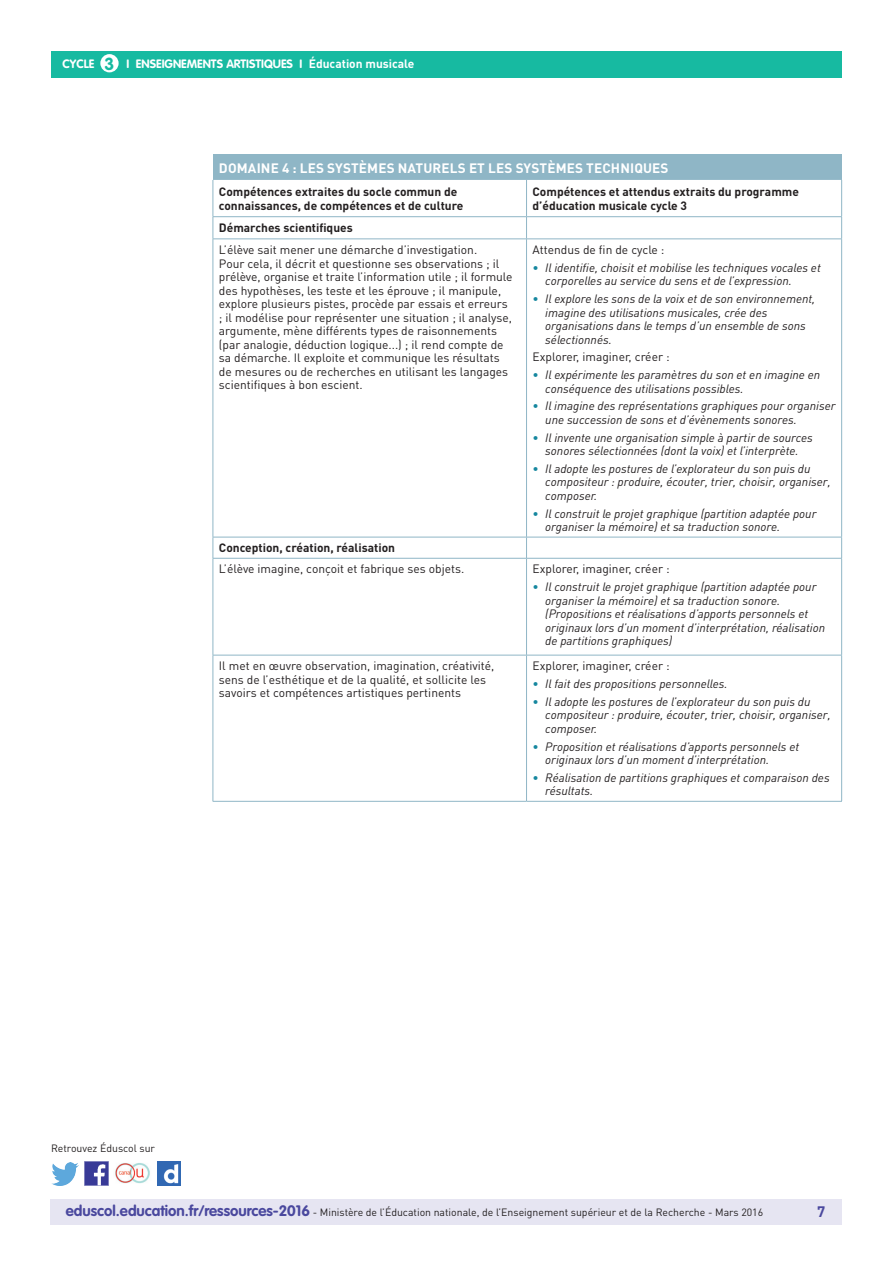
<style>
.page{position:relative;width:893px;height:1263px;background:#fff}
.page>*{position:absolute;margin:0;border:0;box-sizing:border-box;transform-origin:0 0}
.t1{font:700 15px "DIN Pro";color:#4a489e}
.t2{font:700 13.5px "DIN Pro";letter-spacing:.01em;color:#fff}
.t3{font:italic 12px/13.5px "DIN Pro";color:#231f20}
.t4{font:12px/13.5px "DIN Pro";color:#231f20}
.t5{font:700 12px/13.5px "DIN Pro";color:#231f20}
.t6{font:700 12px "VAG Rounded Std";color:#fff}
.t7{font:10.5px "DIN Pro";color:#231f20}
.s1{font-size:17.25px;color:#17baa1}
.s2{font-family:"DIN Pro"}
.s3{font-style:normal;color:#16879f}
.s4{font-family:"VAG Rounded Std";font-weight:700;font-size:15px;color:#4a489e}
</style>
<div class="page">
<div style="left:50px;top:1199px;width:791px;height:26px;background:#e6e5f2"></div>
<div style="left:51px;top:51px;width:791px;height:27px;background:#17baa1"></div>
<div style="left:100px;top:54px;width:19px;height:18px;background:#fff;border-radius:50%"></div>
<img style="left:85px;top:1162px;width:23px;height:23px">
<img style="left:51px;top:1163px;width:28px;height:22px">
<img style="left:158px;top:1162px;width:22px;height:23px">
<img style="left:115px;top:1163px;width:35px;height:21px">
<div style="left:213px;top:155px;width:629px;height:25px;background:#8fb6c6"></div>
<svg style="left:213px;top:180px;width:629px;height:59px"></svg>
<hr style="left:213px;top:239px;width:313px;height:1px;background:#8fb6c6">
<hr style="left:213px;top:239px;width:1px;height:298px;background:#8fb6c6">
<hr style="left:526px;top:239px;width:316px;height:1px;background:#8fb6c6">
<hr style="left:526px;top:239px;width:1px;height:298px;background:#8fb6c6">
<hr style="left:841px;top:239px;width:1px;height:298px;background:#8fb6c6">
<hr style="left:213px;top:537px;width:313px;height:1px;background:#8fb6c6">
<svg style="left:213px;top:537px;width:1px;height:21px"></svg>
<hr style="left:526px;top:537px;width:316px;height:1px;background:#8fb6c6">
<svg style="left:526px;top:537px;width:1px;height:21px"></svg>
<svg style="left:841px;top:537px;width:1px;height:21px"></svg>
<hr style="left:213px;top:558px;width:313px;height:1px;background:#8fb6c6">
<hr style="left:213px;top:558px;width:1px;height:97px;background:#8fb6c6">
<hr style="left:526px;top:558px;width:316px;height:1px;background:#8fb6c6">
<hr style="left:526px;top:558px;width:1px;height:97px;background:#8fb6c6">
<hr style="left:841px;top:558px;width:1px;height:97px;background:#8fb6c6">
<hr style="left:213px;top:655px;width:313px;height:1px;background:#8fb6c6">
<hr style="left:213px;top:655px;width:1px;height:146px;background:#8fb6c6">
<hr style="left:526px;top:655px;width:316px;height:1px;background:#8fb6c6">
<hr style="left:526px;top:655px;width:1px;height:146px;background:#8fb6c6">
<hr style="left:841px;top:655px;width:1px;height:146px;background:#8fb6c6">
<hr style="left:213px;top:801px;width:313px;height:1px;background:#8fb6c6">
<hr style="left:526px;top:801px;width:316px;height:1px;background:#8fb6c6">
<p class="t6" style="left:63px;top:57px;width:353px">CYCLE <span class="s1">3</span> I Enseignements artistiques I <span class="s2">Éducation musicale</span></p>
<p class="t2" style="left:219px;top:159px;width:214px">Domai ne 4 : Les systèmes naturel</p>
<p class="t2" style="left:458px;top:159px;width:212px">s et les systèmes techniques</p>
<p class="t5" style="left:219px;top:185px;width:246px">Compétences extraites du socle commun de connaissances, de compétences et de culture</p>
<p class="t5" style="left:532px;top:185px;width:268px">Compétences et attendus extraits du programme d’éducation musicale cycle 3</p>
<p class="t5" style="left:219px;top:220px;width:135px">Démarches scientifiques</p>
<p class="t4" style="left:219px;top:243px;width:295px">L’élève sait mener une démarche d’investigation.<br>Pour cela, il décrit et questionne ses observations ; il prélève, organise et traite l’information utile ; il formule des hypothèses, les teste et les éprouve ; il manipule, explore plusieurs pistes, procède par essais et erreurs ; il modélise pour représenter une situation ; il analyse, argumente, mène différents types de raisonnements (par analogie, déduction logique...) ; il rend compte de sa démarche. Il exploite et communique les résultats de mesures ou de recherches en utilisant les langages scientifiques à bon escient.</p>
<p class="t4" style="left:532px;top:243px;width:133px">Attendus de fin de cycle :</p>
<p class="t3" style="left:545px;top:260px;width:277px;text-indent:-13px"><span class="s3">•</span> Il identifie, choisit et mobilise les techniques vocales et corporelles au service du sens et de l’expression.</p>
<p class="t3" style="left:545px;top:292px;width:271px;text-indent:-13px"><span class="s3">•</span> Il explore les sons de la voix et de son environnement, imagine des utilisations musicales, crée des organisations dans le temps d’un ensemble de sons sélectionnés.</p>
<p class="t4" style="left:532px;top:350px;width:139px">Explorer, imaginer, créer :</p>
<p class="t3" style="left:545px;top:368px;width:277px;text-indent:-13px"><span class="s3">•</span> Il expérimente les paramètres du son et en imagine en conséquence des utilisations possibles.</p>
<p class="t3" style="left:545px;top:399px;width:292px;text-indent:-13px"><span class="s3">•</span> Il imagine des représentations graphiques pour organiser une succession de sons et d’évènements sonores.</p>
<p class="t3" style="left:532px;top:430px;width:282px;text-align:center"><span class="s3">•</span> Il invente une organisation simple à partir de sources sonores sélectionnées (dont la voix) et l’interprète.</p>
<p class="t3" style="left:545px;top:461px;width:287px;text-indent:-13px"><span class="s3">•</span> Il adopte les postures de l’explorateur du son puis du compositeur : produire, écouter, trier, choisir, organiser, composer.</p>
<p class="t3" style="left:545px;top:506px;width:273px;text-indent:-13px"><span class="s3">•</span> Il construit le projet graphique (partition adaptée pour organiser la mémoire) et sa traduction sonore.</p>
<p class="t5" style="left:219px;top:541px;width:178px">Conception, création, réalisation</p>
<p class="t4" style="left:219px;top:562px;width:247px">L’élève imagine, conçoit et fabrique ses objets.</p>
<p class="t4" style="left:532px;top:562px;width:139px">Explorer, imaginer, créer :</p>
<p class="t3" style="left:545px;top:580px;width:281px;text-indent:-13px"><span class="s3">•</span> Il construit le projet graphique (partition adaptée pour organiser la mémoire) et sa traduction sonore. (Propositions et réalisations d’apports personnels et originaux lors d’un moment d’interprétation, réalisation de partitions graphiques)</p>
<p class="t4" style="left:219px;top:659px;width:277px">Il met en œuvre observation, imagination, créativité, sens de l’esthétique et de la qualité, et sollicite les savoirs et compétences artistiques pertinents</p>
<p class="t4" style="left:532px;top:659px;width:139px">Explorer, imaginer, créer :</p>
<p class="t3" style="left:532px;top:677px;width:197px"><span class="s3">•</span> Il fait des propositions personnelles.</p>
<p class="t3" style="left:545px;top:694px;width:287px;text-indent:-13px"><span class="s3">•</span> Il adopte les postures de l’explorateur du son puis du compositeur : produire, écouter, trier, choisir, organiser, composer.</p>
<p class="t3" style="left:545px;top:739px;width:255px;text-indent:-13px"><span class="s3">•</span> Proposition et réalisations d’apports personnels et originaux lors d’un moment d’interprétation.</p>
<p class="t3" style="left:545px;top:770px;width:286px;text-indent:-13px"><span class="s3">•</span> Réalisation de partitions graphiques et comparaison des résultats.</p>
<p class="t7" style="left:51px;top:1141px;width:106px">Retrouvez Éduscol sur</p>
<p class="t7" style="left:66px;top:1205px;width:699px"><span class="s4">eduscol.education.fr/ressources-2016</span> - Ministère de l’Éducation nationale, de l’Enseignement supérieur et de la Recherche - Mars 2016</p>
<p class="t1" style="left:817px;top:1201px;width:10px">7</p>
</div>
